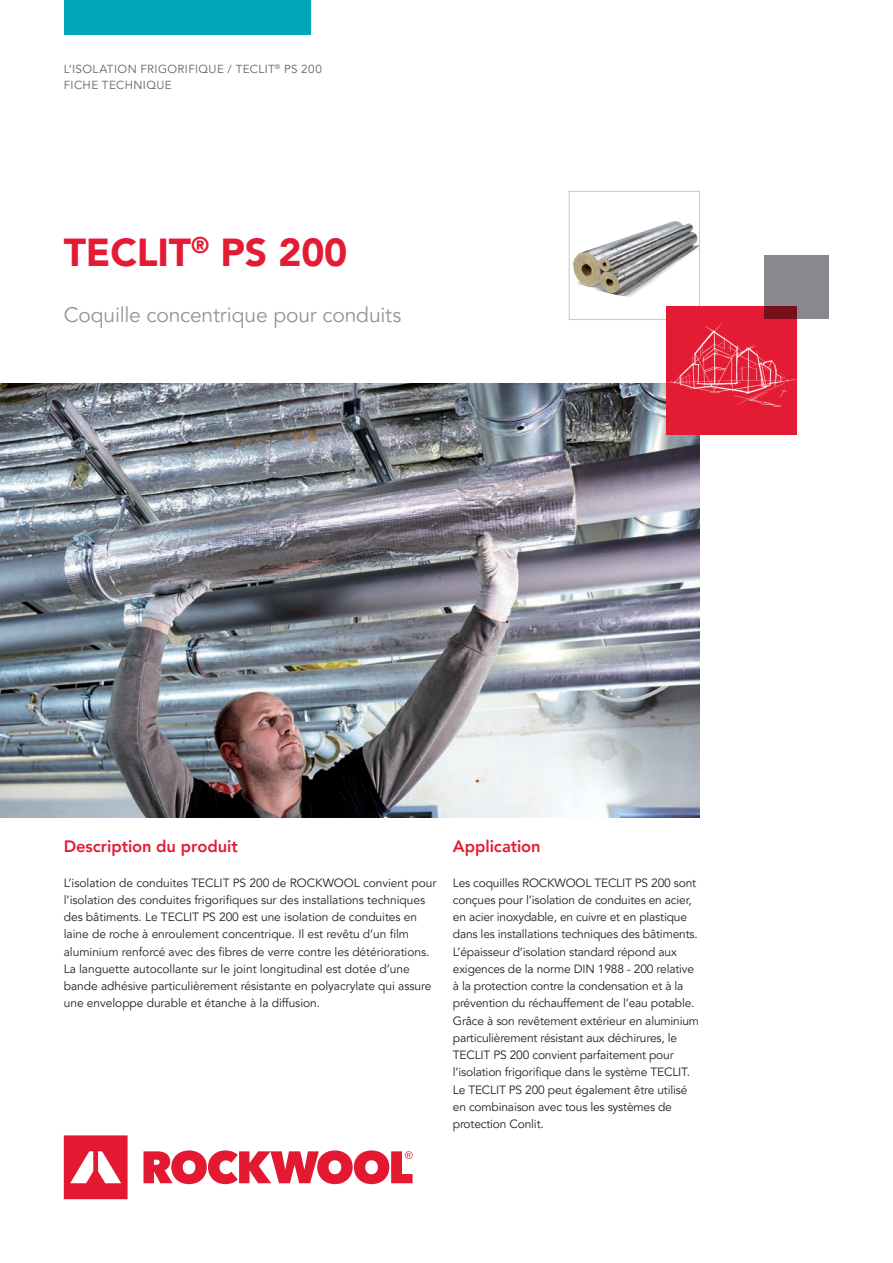
<style>
.page{position:relative;width:893px;height:1263px;background:#fff}
.page>*{position:absolute;margin:0;border:0;box-sizing:border-box;transform-origin:0 0}
.t1{font:900 39px "Avenir LT Pro";letter-spacing:-.005em;color:#e31c33}
.t2{font:21px "Avenir LT Pro";letter-spacing:-.005em;color:#939598}
.t3{font:800 16.5px "Avenir LT Pro";letter-spacing:-.005em;color:#e31c33}
.t4{font:12px/17.2px "Avenir LT Pro";letter-spacing:-.015em;color:#231f20}
.t5{font:11.7px/16.5px "Avenir LT Pro";letter-spacing:.035em;color:#636366}
</style>
<div class="page">
<img style="left:0;top:383px;width:699px;height:435px">
<svg style="left:64px;top:1135px;width:349px;height:64px"></svg>
<div style="left:64px;top:0;width:246px;height:34px;background:#00a6b9"></div>
<img style="left:573px;top:221px;width:125px;height:76px">
<div style="left:569px;top:191px;width:131px;height:129px;border:1px solid #c7c8ca"></div>
<div style="left:666px;top:306px;width:130px;height:128px;background:#e31c33"></div>
<img style="left:656px;top:318px;width:141px;height:101px">
<div style="left:764px;top:255px;width:65px;height:64px;background:#87898c"></div>
<p class="t5" style="left:64px;top:61px;width:260px">L‘ISOLATION FRIGORIFIQUE / TECLIT<sup>®</sup> PS 200<br>FICHE TECHNIQUE</p>
<h1 class="t1" style="left:64px;top:229px;width:285px">TECLIT<sup>®</sup> PS 200</h1>
<h2 class="t2" style="left:64px;top:302px;width:339px">Coquille concentrique pour conduits</h2>
<h3 class="t3" style="left:64px;top:837px;width:175px">Description du produit</h3>
<p class="t4" style="left:64px;top:874px;width:374px">L’isolation de conduites TECLIT PS 200 de ROCKWOOL convient pour l’isolation des conduites frigorifiques sur des installations techniques des bâtiments. Le TECLIT PS 200 est une isolation de conduites en laine de roche à enroulement concentrique. Il est revêtu d’un film aluminium renforcé avec des fibres de verre contre les détériorations.<br>La languette autocollante sur le joint longitudinal est dotée d’une bande adhésive particulièrement résistante en polyacrylate qui assure une enveloppe durable et étanche à la diffusion.</p>
<h3 class="t3" style="left:453px;top:837px;width:89px">Application</h3>
<p class="t4" style="left:453px;top:874px;width:248px">Les coquilles ROCKWOOL TECLIT PS 200 sont conçues pour l’isolation de conduites en acier, en acier inoxydable, en cuivre et en plastique dans les installations techniques des bâtiments.<br>L’épaisseur d’isolation standard répond aux exigences de la norme DIN 1988 - 200 relative à la protection contre la condensation et à la prévention du réchauffement de l’eau potable.<br>Grâce à son revêtement extérieur en aluminium particulièrement résistant aux déchirures, le TECLIT PS 200 convient parfaitement pour l’isolation frigorifique dans le système TECLIT.<br>Le TECLIT PS 200 peut également être utilisé en combinaison avec tous les systèmes de protection Conlit.</p>
</div>
